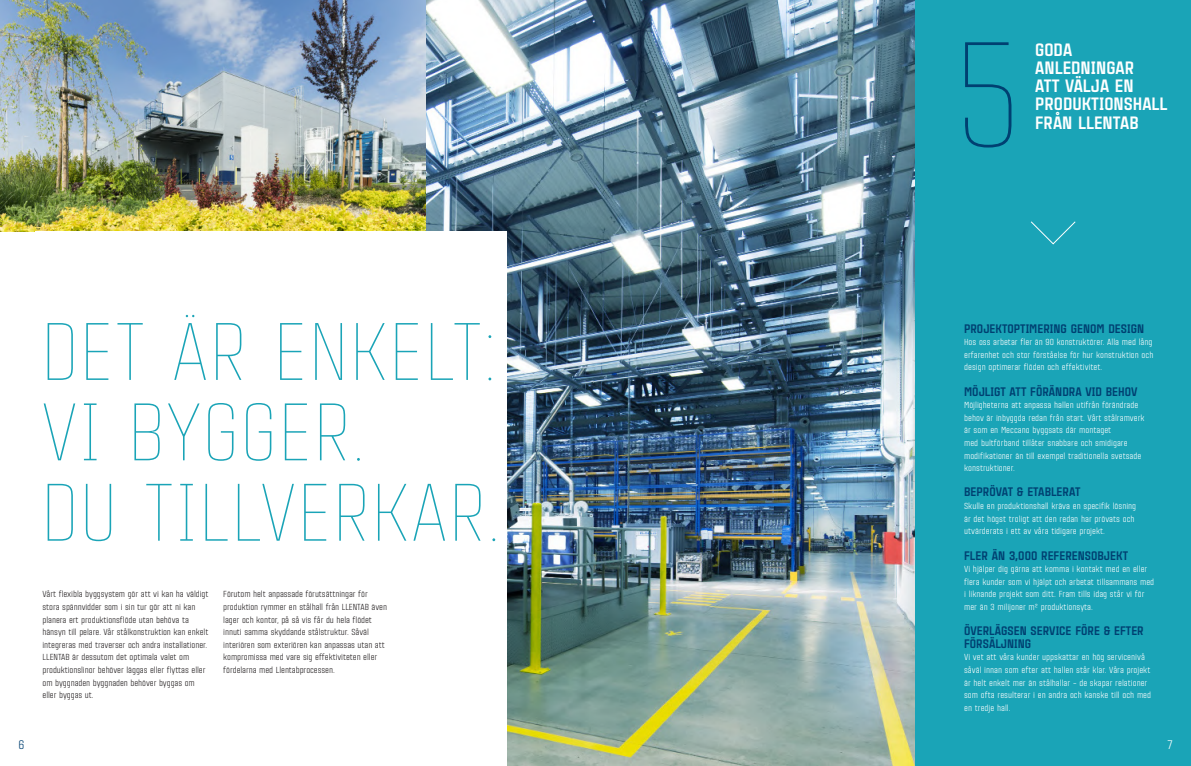
<style>
.page{position:relative;width:1191px;height:766px;background:#fff}
.page>*{position:absolute;margin:0;border:0;box-sizing:border-box;transform-origin:0 0}
.LL_PEREX_02{font:100 144.8px "Citadina";color:#004071}
.t1{font:100 78.9px "Citadina";color:#1aa4b7}
.LL_PEREX_02-2{font:900 17.4px/18.2px "Citadina";color:#fff}
.Podtitulek{font:900 12px/12.6px "Citadina";color:#004071}
.t2{font:12px "Citadina";color:#004071}
.t3{font:12px "Citadina";color:#fff}
.t4{font:8.5px/12.6px "Citadina";color:#fff}
.t5{font:8.5px/12.6px "Citadina";letter-spacing:-.01em;color:#231f20}
</style>
<div class="page">
<div style="left:595px;top:0;width:596px;height:765px;background:#1aa4b7"></div>
<img style="left:425px;top:0;width:489px;height:765px">
<img style="left:0;top:0;width:425px;height:231px">
<div style="left:35px;top:231px;width:472px;height:534px;background:#fff"></div>
<svg style="left:1031px;top:221px;width:45px;height:24px"></svg>
<p class="t1" style="left:41px;top:295px;width:458px">DET ÄR ENKELT:</p>
<p class="t1" style="left:41px;top:376px;width:326px">VI BYGGER.</p>
<p class="t1" style="left:41px;top:456px;width:462px">DU TILLVERKAR.</p>
<p class="t5" style="left:43px;top:587px;width:167px">Vårt flexibla byggsystem gör att vi kan ha väldigt stora spännvidder som i sin tur gör att ni kan planera ert produktionsflöde utan behöva ta hänsyn till pelare. Vår stålkonstruktion kan enkelt integreras med traverser och andra installationer.<br>LLENTAB är dessutom det optimala valet om produktionslinor behöver läggas eller flyttas eller om byggnaden byggnaden behöver byggas om eller byggas ut.</p>
<p class="t5" style="left:223px;top:587px;width:165px">Förutom helt anpassade förutsättningar för produktion rymmer en stålhall från LLENTAB även lager och kontor, på så vis får du hela flödet innuti samma skyddande stålstruktur. Såväl interiören som exteriören kan anpassas utan att kompromissa med vare sig effektiviteten eller fördelarna med Llentabprocessen.</p>
<p class="LL_PEREX_02" style="left:952px;top:-8px;width:71px">5</p>
<p class="LL_PEREX_02-2" style="left:1035px;top:40px;width:134px">GODA<br>ANLEDNINGAR<br>ATT VÄLJA EN<br>PRODUKTIONSHALL</p>
<p class="LL_PEREX_02-2" style="left:1035px;top:112px;width:105px">FRÅN LLENTAB</p>
<p class="Podtitulek" style="left:964px;top:321px;width:181px">PROJEKTOPTIMERING GENOM DESIGN</p>
<p class="t4" style="left:964px;top:335px;width:191px;text-align:justify">Hos oss arbetar fler än 90 konstruktörer. Alla med lång erfarenhet och stor förståelse för hur konstruktion och design optimerar flöden och effektivitet.</p>
<p class="Podtitulek" style="left:964px;top:384px;width:175px">MÖJLIGT ATT FÖRÄNDRA VID BEHOV</p>
<p class="t4" style="left:964px;top:398px;width:182px">Möjligheterna att anpassa hallen utifrån förändrade behov är inbyggda redan från start. Vårt stålramverk är som en Meccano byggsats där montaget<br>med bultförband tillåter snabbare och smidigare modifikationer än till exempel traditionella svetsade konstruktioner.</p>
<p class="Podtitulek" style="left:964px;top:485px;width:118px">BEPRÖVAT &amp; ETABLERAT</p>
<p class="t4" style="left:964px;top:499px;width:174px">Skulle en produktionshall kräva en specifik lösning är det högst troligt att den redan har prövats och utvärderats i ett av våra tidigare projekt.</p>
<p class="Podtitulek" style="left:964px;top:548px;width:165px">FLER ÄN 3,000 REFERENSOBJEKT</p>
<p class="t4" style="left:964px;top:562px;width:192px">Vi hjälper dig gärna att komma i kontakt med en eller flera kunder som vi hjälpt och arbetat tillsammans med i liknande projekt som ditt. Fram tills idag står vi för mer än 3 milijoner m² produktionsyta.</p>
<p class="Podtitulek" style="left:964px;top:624px;width:181px">ÖVERLÄGSEN SERVICE FÖRE &amp; EFTER<br>FÖRSÄLJNING</p>
<p class="t4" style="left:964px;top:650px;width:188px">Vi vet att våra kunder uppskattar en hög servicenivå såväl innan som efter att hallen står klar. Våra projekt är helt enkelt mer än stålhallar – de skapar relationer som ofta resulterar i en andra och kanske till och med en tredje hall.</p>
<h3 class="t2" style="left:18px;top:736px;width:7px">6</h3>
<h3 class="t3" style="left:1167px;top:736px;width:7px">7</h3>
</div>
